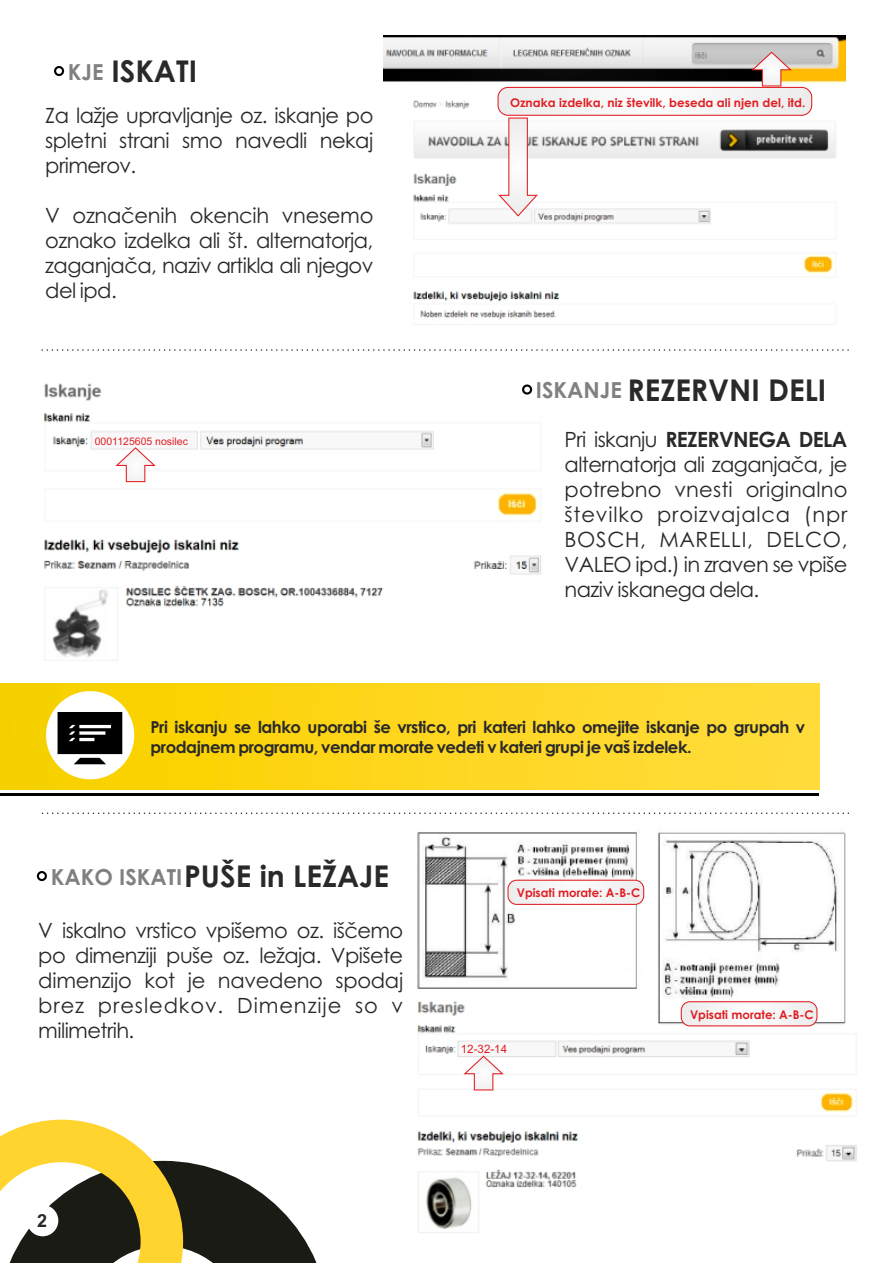
<style>
.page{position:relative;width:893px;height:1263px;background:#fff}
.page>*{position:absolute;margin:0;border:0;box-sizing:border-box;transform-origin:0 0}
.t1{font:700 30px "Century Gothic";color:#292929}
.t2{font:21px/25px "Century Gothic";letter-spacing:-.03em;color:#292929;text-align:justify}
.t3{font:700 18px "Arial";color:#292929}
.t4{font:700 16.5px/20px "Century Gothic";letter-spacing:-.03em;color:#292929}
.t5{font:700 12px "Century Gothic";color:#e11e23}
.t6{font:11.55px "Arial";color:#e11e23}
.t7{font:10.5px "Arial";color:#e11e23}
.s1{font-size:22.05px;color:#808080}
.s2{font-weight:700}
</style>
<div class="page">
<img style="left:43px;top:383px;width:498px;height:278px">
<img style="left:383px;top:36px;width:463px;height:289px">
<svg style="left:42px;top:349px;width:807px;height:2px"></svg>
<div style="left:522px;top:384px;width:10px;height:11px;border:2px solid #000;border-radius:50%"></div>
<div style="left:54px;top:66px;width:10px;height:10px;border:2px solid #000;border-radius:50%"></div>
<svg style="left:42px;top:813px;width:807px;height:1px"></svg>
<div style="left:37px;top:871px;width:10px;height:10px;border:2px solid #000;border-radius:50%"></div>
<div style="left:0;top:683px;width:819px;height:107px;background:linear-gradient(to right,#f9d000,#ffdc3d)"></div>
<div style="left:46px;top:691px;width:88px;height:88px;background:#fff;border-radius:50%"></div>
<svg style="left:58px;top:712px;width:64px;height:52px"></svg>
<svg style="left:0;top:1120px;width:317px;height:143px"></svg>
<div style="left:27px;top:1205px;width:31px;height:31px;background:#fff;border-radius:50%"></div>
<hr style="left:0;top:793px;width:819px;height:3px;background:#000">
<img style="left:416px;top:1001px;width:441px;height:232px">
<img style="left:417px;top:832px;width:228px;height:157px">
<img style="left:655px;top:832px;width:195px;height:197px">
<div style="left:497px;top:87px;width:315px;height:29px;border:2px solid #e11e23;border-radius:9px"></div>
<div style="left:499px;top:88px;width:312px;height:27px;background:#f4f4f4;border-radius:9px"></div>
<svg style="left:496px;top:116px;width:44px;height:102px"></svg>
<svg style="left:749px;top:50px;width:45px;height:38px"></svg>
<svg style="left:113px;top:446px;width:45px;height:37px"></svg>
<div style="left:507px;top:880px;width:137px;height:25px;border:2px solid #e11e23;border-radius:8px"></div>
<div style="left:508px;top:881px;width:135px;height:23px;background:#f4f4f4;border-radius:8px"></div>
<div style="left:681px;top:1001px;width:136px;height:25px;border:2px solid #e11e23;border-radius:8px"></div>
<div style="left:682px;top:1002px;width:134px;height:23px;background:#f4f4f4;border-radius:8px"></div>
<svg style="left:461px;top:1054px;width:45px;height:37px"></svg>
<h1 class="t1" style="left:68px;top:60px;width:131px"><span class="s1">KJE</span> ISKATI</h1>
<p class="t2" style="left:45px;top:105px;width:330px">Za lažje upravljanje oz. iskanje po spletni strani smo navedli nekaj primerov.</p>
<p class="t2" style="left:45px;top:205px;width:330px">V označenih okencih vnesemo oznako izdelka ali št. alternatorja, zaganjača, naziv artikla ali njegov del ipd.</p>
<p class="t7" style="left:95px;top:437px;width:95px">0001125605 nosilec</p>
<p class="t5" style="left:510px;top:98px;width:297px">Oznaka izdelka, niz številk, beseda ali njen del, itd.</p>
<h1 class="t1" style="left:536px;top:378px;width:292px"><span class="s1">ISKANJE</span> REZERVNI DELI</h1>
<p class="t2" style="left:565px;top:428px;width:284px">Pri iskanju <span class="s2">REZERVNEGA DELA </span>alternatorja ali zaganjača, je potrebno vnesti originalno številko proizvajalca (npr BOSCH, MARELLI, DELCO, VALEO ipd.) in zraven se vpiše naziv iskanega dela.</p>
<p class="t4" style="left:151px;top:719px;width:656px">Pri iskanju se lahko uporabi še vrstico, pri kateri lahko omejite iskanje po grupah v prodajnem programu, vendar morate vedeti v kateri grupi je vaš izdelek.</p>
<h1 class="t1" style="left:51px;top:864px;width:340px"><span class="s1">KAKO ISKATI</span> PUŠE in LEŽAJE</h1>
<p class="t2" style="left:38px;top:919px;width:366px">V iskalno vrstico vpišemo oz. iščemo po dimenziji puše oz. ležaja. Vpišete dimenzijo kot je navedeno spodaj brez presledkov. Dimenzije so v milimetrih.</p>
<p class="t5" style="left:517px;top:888px;width:125px">Vpisati morate: A-B-C</p>
<p class="t6" style="left:461px;top:1045px;width:48px">12-32-14</p>
<p class="t5" style="left:690px;top:1010px;width:125px">Vpisati morate: A-B-C</p>
<p class="t3" style="left:37px;top:1214px;width:12px">2</p>
</div>
